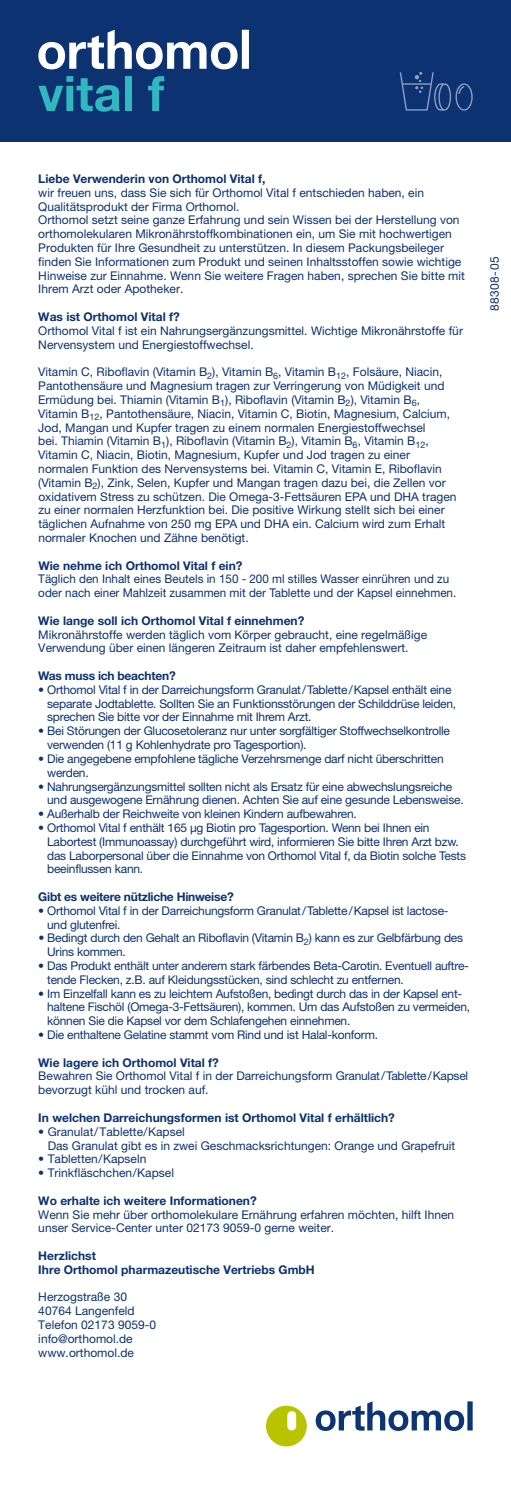
<style>
.page{position:relative;width:511px;height:1489px;background:#fff}
.page>*{position:absolute;margin:0;border:0;box-sizing:border-box;transform-origin:0 0}
.t1{font:12px/13.8px "Helvetica Neue LT Pro";color:#0c3271}
.t2{font:12px/13.8px "Helvetica Neue LT Pro";letter-spacing:-.02em;color:#0c3271}
.t3{font:700 12px/13.8px "Helvetica Neue LT Pro";color:#0c3271}
.t4{font:700 12px "Helvetica Neue LT Pro";letter-spacing:-.02em;color:#0c3271}
</style>
<div class="page">
<div style="left:0;top:0;width:510px;height:142px;background:#0c3271"></div>
<svg style="left:266px;top:1405px;width:40px;height:41px"></svg>
<svg style="left:315px;top:1401px;width:149px;height:29px"></svg>
<div style="left:467px;top:1401px;width:5px;height:29px;background:#0d3474"></div>
<svg style="left:38px;top:30px;width:199px;height:39px"></svg>
<div style="left:241px;top:30px;width:8px;height:39px;background:#fff"></div>
<svg style="left:38px;top:76px;width:82px;height:36px"></svg>
<div style="left:124px;top:76px;width:7px;height:35px;background:#30b7c0"></div>
<svg style="left:148px;top:76px;width:16px;height:35px"></svg>
<svg style="left:399px;top:72px;width:73px;height:39px"></svg>
<p class="t3" style="left:38px;top:171px;width:228px">Liebe Verwenderin von Orthomol Vital f,</p>
<p class="t1" style="left:38px;top:185px;width:428px">wir freuen uns, dass Sie sich für Orthomol Vital f entschieden haben, ein Qualitätsprodukt der Firma Orthomol.<br>Orthomol setzt seine ganze Erfahrung und sein Wissen bei der Herstellung von orthomolekularen Mikronährstoffkombinationen ein, um Sie mit hochwertigen Produkten für Ihre Gesundheit zu unterstützen. In diesem Packungsbeileger finden Sie Informationen zum Produkt und seinen Inhaltsstoffen sowie wichtige Hinweise zur Einnahme. Wenn Sie weitere Fragen haben, sprechen Sie bitte mit Ihrem Arzt oder Apotheker.</p>
<p class="t3" style="left:38px;top:309px;width:143px">Was ist Orthomol Vital f?</p>
<p class="t1" style="left:38px;top:323px;width:426px">Orthomol Vital f ist ein Nahrungsergänzungsmittel. Wichtige Mikronährstoffe für<br>Nervensystem und Energiestoffwechsel.</p>
<p class="t1" style="left:38px;top:365px;width:419px">Vitamin C, Riboflavin (Vitamin B<sub>2</sub>), Vitamin B<sub>6</sub>, Vitamin B<sub>12</sub>, Folsäure, Niacin, Pantothensäure und Magnesium tragen zur Verringerung von Müdigkeit und Ermüdung bei. Thiamin (Vitamin B<sub>1</sub>), Riboflavin (Vitamin B<sub>2</sub>), Vitamin B<sub>6</sub>, Vitamin B<sub>12</sub>, Pantothensäure, Niacin, Vitamin C, Biotin, Magnesium, Calcium, Jod, Mangan und Kupfer tragen zu einem normalen Energiestoffwechsel<br>bei. Thiamin (Vitamin B<sub>1</sub>), Riboflavin (Vitamin B<sub>2</sub>), Vitamin B<sub>6</sub>, Vitamin B<sub>12</sub>, Vitamin C, Niacin, Biotin, Magnesium, Kupfer und Jod tragen zu einer normalen Funktion des Nervensystems bei. Vitamin C, Vitamin E, Riboflavin (Vitamin B<sub>2</sub>), Zink, Selen, Kupfer und Mangan tragen dazu bei, die Zellen vor oxidativem Stress zu schützen. Die Omega-3-Fettsäuren EPA und DHA tragen zu einer normalen Herzfunktion bei. Die positive Wirkung stellt sich bei einer täglichen Aufnahme von 250 mg EPA und DHA ein. Calcium wird zum Erhalt normaler Knochen und Zähne benötigt.</p>
<p class="t3" style="left:38px;top:558px;width:205px">Wie nehme ich Orthomol Vital f ein?</p>
<p class="t1" style="left:38px;top:572px;width:419px">Täglich den Inhalt eines Beutels in 150 - 200 ml stilles Wasser einrühren und zu oder nach einer Mahlzeit zusammen mit der Tablette und der Kapsel einnehmen.</p>
<p class="t3" style="left:38px;top:613px;width:267px">Wie lange soll ich Orthomol Vital f einnehmen?</p>
<p class="t1" style="left:38px;top:627px;width:390px">Mikronährstoffe werden täglich vom Körper gebraucht, eine regelmäßige<br>Verwendung über einen längeren Zeitraum ist daher empfehlenswert.</p>
<p class="t4" style="left:38px;top:668px;width:139px">Was muss ich beachten?</p>
<p class="t2" style="left:47px;top:682px;width:410px;text-indent:-9px">• Orthomol Vital f in der Darreichungsform Granulat/Tablette/Kapsel enthält eine separate Jodtablette. Sollten Sie an Funktionsstörungen der Schilddrüse leiden, sprechen Sie bitte vor der Einnahme mit Ihrem Arzt.</p>
<p class="t2" style="left:47px;top:723px;width:404px;text-indent:-9px">• Bei Störungen der Glucosetoleranz nur unter sorgfältiger Stoffwechselkontrolle verwenden (11 g Kohlenhydrate pro Tagesportion).</p>
<p class="t2" style="left:47px;top:751px;width:397px;text-indent:-9px">• Die angegebene empfohlene tägliche Verzehrsmenge darf nicht überschritten werden.</p>
<p class="t2" style="left:47px;top:779px;width:417px;text-indent:-9px">• Nahrungsergänzungsmittel sollten nicht als Ersatz für eine abwechslungsreiche und ausgewogene Ernährung dienen. Achten Sie auf eine gesunde Lebensweise.</p>
<p class="t2" style="left:38px;top:806px;width:320px">• Außerhalb der Reichweite von kleinen Kindern aufbewahren.</p>
<p class="t2" style="left:47px;top:820px;width:420px;text-indent:-9px">• Orthomol Vital f enthält 165 µg Biotin pro Tagesportion. Wenn bei Ihnen ein Labortest (Immunoassay) durchgeführt wird, informieren Sie bitte Ihren Arzt bzw. das Laborpersonal über die Einnahme von Orthomol Vital f, da Biotin solche Tests beeinflussen kann.</p>
<p class="t4" style="left:38px;top:889px;width:197px">Gibt es weitere nützliche Hinweise?</p>
<p class="t2" style="left:47px;top:903px;width:402px;text-indent:-9px">• Orthomol Vital f in der Darreichungsform Granulat/Tablette/Kapsel ist lactose&shy;und glutenfrei.</p>
<p class="t2" style="left:47px;top:930px;width:417px;text-indent:-9px">• Bedingt durch den Gehalt an Riboflavin (Vitamin B<sub>2</sub>) kann es zur Gelbfärbung des<br>Urins kommen.</p>
<p class="t2" style="left:47px;top:958px;width:423px;text-indent:-9px">• Das Produkt enthält unter anderem stark färbendes Beta-Carotin. Eventuell auftre&shy;tende Flecken, z.B. auf Kleidungsstücken, sind schlecht zu entfernen.</p>
<p class="t2" style="left:47px;top:986px;width:424px;text-indent:-9px">• Im Einzelfall kann es zu leichtem Aufstoßen, bedingt durch das in der Kapsel ent&shy;haltene Fischöl (Omega-3-Fettsäuren), kommen. Um das Aufstoßen zu vermeiden, können Sie die Kapsel vor dem Schlafengehen einnehmen.</p>
<p class="t2" style="left:38px;top:1027px;width:341px">• Die enthaltene Gelatine stammt vom Rind und ist Halal-konform.</p>
<p class="t3" style="left:38px;top:1055px;width:182px">Wie lagere ich Orthomol Vital f?</p>
<p class="t1" style="left:38px;top:1068px;width:431px">Bewahren Sie Orthomol Vital f in der Darreichungsform Granulat/Tablette/Kapsel bevorzugt kühl und trocken auf.</p>
<p class="t3" style="left:38px;top:1110px;width:358px">In welchen Darreichungsformen ist Orthomol Vital f erhältlich?</p>
<p class="t1" style="left:48px;top:1124px;width:408px;text-indent:-9px">• Granulat/Tablette/Kapsel<br>Das Granulat gibt es in zwei Geschmacksrichtungen: Orange und Grapefruit</p>
<p class="t1" style="left:38px;top:1151px;width:109px">• Tabletten/Kapseln</p>
<p class="t1" style="left:38px;top:1165px;width:137px">• Trinkfläschchen/Kapsel</p>
<p class="t3" style="left:38px;top:1193px;width:220px">Wo erhalte ich weitere Informationen?</p>
<p class="t1" style="left:38px;top:1206px;width:417px">Wenn Sie mehr über orthomolekulare Ernährung erfahren möchten, hilft Ihnen unser Service-Center unter 02173 9059-0 gerne weiter.</p>
<p class="t3" style="left:38px;top:1248px;width:278px">Herzlichst<br>Ihre Orthomol pharmazeutische Vertriebs GmbH</p>
<p class="t1" style="left:38px;top:1289px;width:119px">Herzogstraße 30<br>40764 Langenfeld<br>Telefon 02173 9059-0 info@orthomol.de www.orthomol.de</p>
<p class="t1" style="left:487px;top:311px;width:56px;rotate:-90deg">88308-05</p>
</div>
